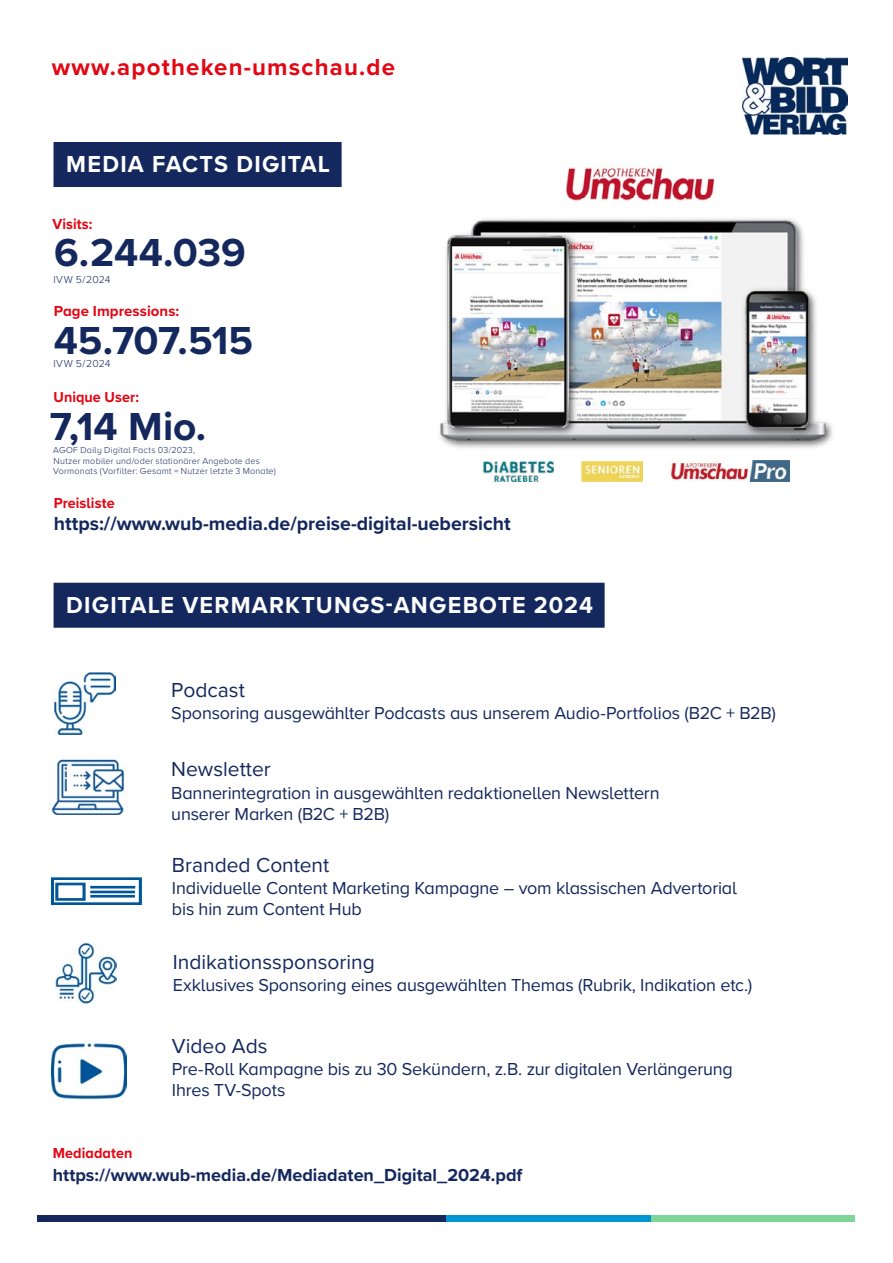
<style>
.page{position:relative;width:893px;height:1263px;background:#fff}
.page>*{position:absolute;margin:0;border:0;box-sizing:border-box;transform-origin:0 0}
.t1{font:700 40.5px "Proxima Nova A";letter-spacing:-.005em;color:#14285d}
.t2{font:700 24px "Proxima Nova A";letter-spacing:.05em;color:#fff}
.t3{font:700 24px "Proxima Nova";letter-spacing:.05em;color:#e30613}
.t4{font:21px "Proxima Nova";color:#14285d}
.t5{font:700 19.5px "Proxima Nova";color:#14285d}
.t6{font:18px/21px "Proxima Nova A";letter-spacing:-.01em;color:#14285d}
.t7{font:700 18px "Proxima Nova";color:#14285d}
.t8{font:700 15px "Proxima Nova A";letter-spacing:.005em;color:#e30613;scale:.96 1}
.t9{font:700 15px "Proxima Nova A";letter-spacing:.005em;color:#e30613}
.t10{font:300 10.5px "Proxima Nova A";letter-spacing:.01em;color:#14285d}
.t11{font:300 9px/10.5px "Proxima Nova A";letter-spacing:.025em;color:#14285d}
</style>
<div class="page">
<div style="left:38px;top:1215px;width:408px;height:6px;background:#14285d"></div>
<div style="left:651px;top:1215px;width:204px;height:6px;background:#7ed699"></div>
<div style="left:446px;top:1215px;width:205px;height:6px;background:#0095d3"></div>
<div style="left:54px;top:142px;width:288px;height:45px;background:#14285d"></div>
<img style="left:742px;top:57px;width:105px;height:78px">
<div style="left:54px;top:583px;width:551px;height:45px;background:#14285d"></div>
<img style="left:55px;top:942px;width:61px;height:62px">
<img style="left:51px;top:1043px;width:76px;height:57px">
<img style="left:51px;top:756px;width:74px;height:58px">
<img style="left:54px;top:672px;width:62px;height:62px">
<div style="left:55px;top:882px;width:30px;height:19px;border:3px solid #015699"></div>
<div style="left:51px;top:877px;width:91px;height:28px;border:3px solid #015699"></div>
<hr style="left:90px;top:886px;width:45px;height:3px;background:#015699">
<hr style="left:90px;top:890px;width:45px;height:3px;background:#015699">
<hr style="left:90px;top:895px;width:45px;height:3px;background:#015699">
<img style="left:483px;top:462px;width:70px;height:19px">
<img style="left:440px;top:218px;width:392px;height:230px">
<img style="left:566px;top:167px;width:149px;height:34px">
<img style="left:670px;top:461px;width:119px;height:21px">
<img style="left:581px;top:462px;width:62px;height:20px">
<p class="t3" style="left:52px;top:49px;width:345px">www.apotheken-umschau.de</p>
<p class="t2" style="left:66px;top:146px;width:265px">MEDIA FACTS DIGITAL</p>
<p class="t8" style="left:52px;top:212px;width:43px">Visits:</p>
<p class="t1" style="left:54px;top:222px;width:193px">6.244.039</p>
<p class="t10" style="left:54px;top:271px;width:58px">IVW 5 / 2024</p>
<p class="t9" style="left:54px;top:300px;width:127px">Page Impressions:</p>
<p class="t1" style="left:54px;top:310px;width:201px">45.707.515</p>
<p class="t10" style="left:54px;top:356px;width:58px">IVW 5 / 2024</p>
<p class="t8" style="left:53px;top:386px;width:91px">Unique User:</p>
<p class="t1" style="left:50px;top:396px;width:158px">7,14 Mio.</p>
<p class="t11" style="left:53px;top:444px;width:208px">AGOF Daily Digital Facts 03/2023,<br>Nutzer mobiler und/oder stationärer Angebote des</p>
<p class="t11" style="left:53px;top:465px;width:224px">Vormonats (Vorfilter: Gesamt = Nutzer letzte 3 Monate)</p>
<p class="t8" style="left:54px;top:491px;width:65px">Preisliste</p>
<p class="t5" style="left:54px;top:509px;width:458px">https://www.wub-media.de/preise-digital-uebersicht</p>
<p class="t2" style="left:66px;top:587px;width:528px">DIGITALE VERMARKTUNGS-ANGEBOTE 2024</p>
<p class="t4" style="left:171px;top:674px;width:75px">Podcast</p>
<p class="t6" style="left:171px;top:702px;width:606px">Sponsoring ausgewählter Podcasts aus unserem Audio-Portfolios (B2C + B2B)</p>
<p class="t4" style="left:171px;top:753px;width:101px">Newsletter</p>
<p class="t6" style="left:171px;top:781px;width:490px">Bannerintegration in ausgewählten redaktionellen Newslettern unserer Marken (B2C + B2B)</p>
<p class="t4" style="left:172px;top:849px;width:159px">Branded Content</p>
<p class="t6" style="left:172px;top:877px;width:566px">Individuelle Content Marketing Kampagne – vom klassischen Advertorial bis hin zum Content Hub</p>
<p class="t4" style="left:173px;top:946px;width:203px">Indikationssponsoring</p>
<p class="t6" style="left:173px;top:974px;width:581px">Exklusives Sponsoring eines ausgewählten Themas (Rubrik, Indikation etc.)</p>
<p class="t4" style="left:172px;top:1030px;width:97px">Video Ads</p>
<p class="t6" style="left:172px;top:1058px;width:562px">Pre-Roll Kampagne bis zu 30 Sekündern, z.B. zur digitalen Verlängerung<br>Ihres TV-Spots</p>
<p class="t8" style="left:53px;top:1142px;width:85px">Mediadaten</p>
<p class="t7" style="left:53px;top:1161px;width:471px">https://www.wub-media.de/Mediadaten_Digital_2024.pdf</p>
</div>
